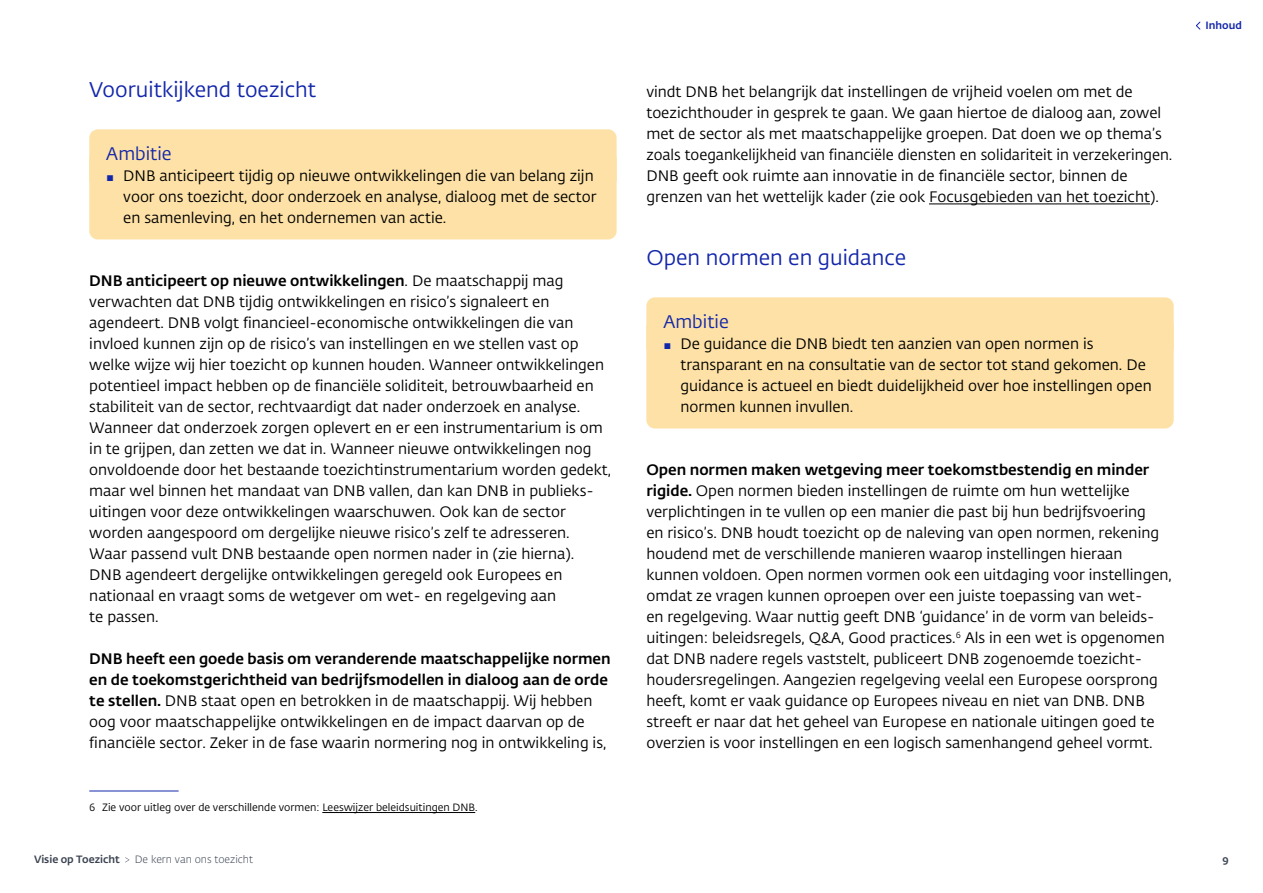
<style>
.page{position:relative;width:1263px;height:893px;background:#fff}
.page>*{position:absolute;margin:0;border:0;box-sizing:border-box;transform-origin:0 0}
.H3_Kop_2{font:21px "DNB Fedra";color:#1226aa}
.H4_Kader_kop{font:18px "DNB Fedra";color:#1226aa}
.P_Broodtekst{font:15px/21px "DNB Fedra";color:#000}
.Voetnoot{font:10.5px "DNB Fedra";color:#000}
.t1{font:300 10.5px "DNB Fedra";color:#3a4250}
.t2{font:500 10.5px "DNB Fedra";color:#3a4250}
.t3{font:500 10.5px "DNB Fedra";color:#1226aa}
.s1{font-size:10.5px;color:#1226aa}
.s2{font-weight:500}
</style>
<div class="page">
<svg style="left:1196px;top:21px;width:5px;height:9px"></svg>
<div style="left:89px;top:129px;width:528px;height:110px;background:#fde1a6"></div>
<hr style="left:89px;top:791px;width:90px;height:1px;background:#1226aa">
<hr style="left:322px;top:812px;width:153px;height:1px;background:#000">
<hr style="left:929px;top:204px;width:221px;height:1px;background:#000">
<div style="left:646px;top:297px;width:528px;height:28px;background:#fde1a6"></div>
<div style="left:646px;top:325px;width:528px;height:103px;background:#fde1a6"></div>
<h3 class="H3_Kop_2" style="left:89px;top:77px;width:228px">Vooruitkijkend toezicht</h3>
<h4 class="H4_Kader_kop" style="left:106px;top:143px;width:67px">Ambitie</h4>
<p class="P_Broodtekst" style="left:123px;top:166px;width:475px;text-indent:-17px"><span class="s1">▪</span> DNB anticipeert tijdig op nieuwe ontwikkelingen die van belang zijn voor ons toezicht, door onderzoek en analyse, dialoog met de sector en samenleving, en het ondernemen van actie.</p>
<p class="P_Broodtekst" style="left:89px;top:271px;width:523px"><span class="s2">DNB anticipeert op nieuwe ontwikkelingen</span>. De maatschappij mag verwachten dat DNB tijdig ontwikkelingen en risico’s signaleert en agendeert. DNB volgt financieel-economische ontwikkelingen die van invloed kunnen zijn op de risico’s van instellingen en we stellen vast op welke wijze wij hier toezicht op kunnen houden. Wanneer ontwikkelingen potentieel impact hebben op de financiële soliditeit, betrouwbaarheid en stabiliteit van de sector, rechtvaardigt dat nader onderzoek en analyse.<br>Wanneer dat onderzoek zorgen oplevert en er een instrumentarium is om in te grijpen, dan zetten we dat in. Wanneer nieuwe ontwikkelingen nog onvoldoende door het bestaande toezichtinstrumentarium worden gedekt, maar wel binnen het mandaat van DNB vallen, dan kan DNB in publieks&shy;uitingen voor deze ontwikkelingen waarschuwen. Ook kan de sector worden aangespoord om dergelijke nieuwe risico’s zelf te adresseren.<br>Waar passend vult DNB bestaande open normen nader in (zie hierna).<br>DNB agendeert dergelijke ontwikkelingen geregeld ook Europees en nationaal en vraagt soms de wetgever om wet- en regelgeving aan<br>te passen.</p>
<p class="P_Broodtekst" style="left:89px;top:649px;width:523px"><span class="s2">DNB heeft een goede basis om veranderende maatschappelijke normen en de toekomstgerichtheid van bedrijfsmodellen in dialoog aan de orde te stellen.</span> DNB staat open en betrokken in de maatschappij. Wij hebben oog voor maatschappelijke ontwikkelingen en de impact daarvan op de financiële sector. Zeker in de fase waarin normering nog in ontwikkeling is,</p>
<p class="Voetnoot" style="left:89px;top:801px;width:390px">6 Zie voor uitleg over de verschillende vormen: Leeswijzer beleidsuitingen DNB.</p>
<p class="P_Broodtekst" style="left:646px;top:82px;width:528px">vindt DNB het belangrijk dat instellingen de vrijheid voelen om met de toezichthouder in gesprek te gaan. We gaan hiertoe de dialoog aan, zowel met de sector als met maatschappelijke groepen. Dat doen we op thema’s zoals toegankelijkheid van financiële diensten en solidariteit in verzekeringen.<br>DNB geeft ook ruimte aan innovatie in de financiële sector, binnen de grenzen van het wettelijk kader (zie ook Focusgebieden van het toezicht).</p>
<h3 class="H3_Kop_2" style="left:646px;top:245px;width:261px">Open normen en guidance</h3>
<h4 class="H4_Kader_kop" style="left:663px;top:311px;width:67px">Ambitie</h4>
<p class="P_Broodtekst" style="left:680px;top:334px;width:473px;text-indent:-17px"><span class="s1">▪</span> De guidance die DNB biedt ten aanzien van open normen is transparant en na consultatie van de sector tot stand gekomen. De guidance is actueel en biedt duidelijkheid over hoe instellingen open normen kunnen invullen.</p>
<p class="P_Broodtekst" style="left:646px;top:460px;width:527px"><span class="s2">Open normen maken wetgeving meer toekomstbestendig en minder rigide.</span> Open normen bieden instellingen de ruimte om hun wettelijke verplichtingen in te vullen op een manier die past bij hun bedrijfsvoering<br>en risico’s. DNB houdt toezicht op de naleving van open normen, rekening houdend met de verschillende manieren waarop instellingen hieraan kunnen voldoen. Open normen vormen ook een uitdaging voor instellingen, omdat ze vragen kunnen oproepen over een juiste toepassing van wet-<br>en regelgeving. Waar nuttig geeft DNB ‘guidance’ in de vorm van beleids&shy;uitingen: beleidsregels, Q&amp;A, Good practices.<sup>6</sup> Als in een wet is opgenomen dat DNB nadere regels vaststelt, publiceert DNB zogenoemde toezicht&shy;houdersregelingen. Aangezien regelgeving veelal een Europese oorsprong heeft, komt er vaak guidance op Europees niveau en niet van DNB. DNB streeft er naar dat het geheel van Europese en nationale uitingen goed te overzien is voor instellingen en een logisch samenhangend geheel vormt.</p>
<p class="t3" style="left:1205px;top:19px;width:38px">Inhoud</p>
<p class="t2" style="left:34px;top:853px;width:87px">Visie op Toezicht</p>
<p class="t1" style="left:135px;top:853px;width:120px">De kern van ons toezicht</p>
<p class="t2" style="left:1222px;top:853px;width:8px">9</p>
</div>
